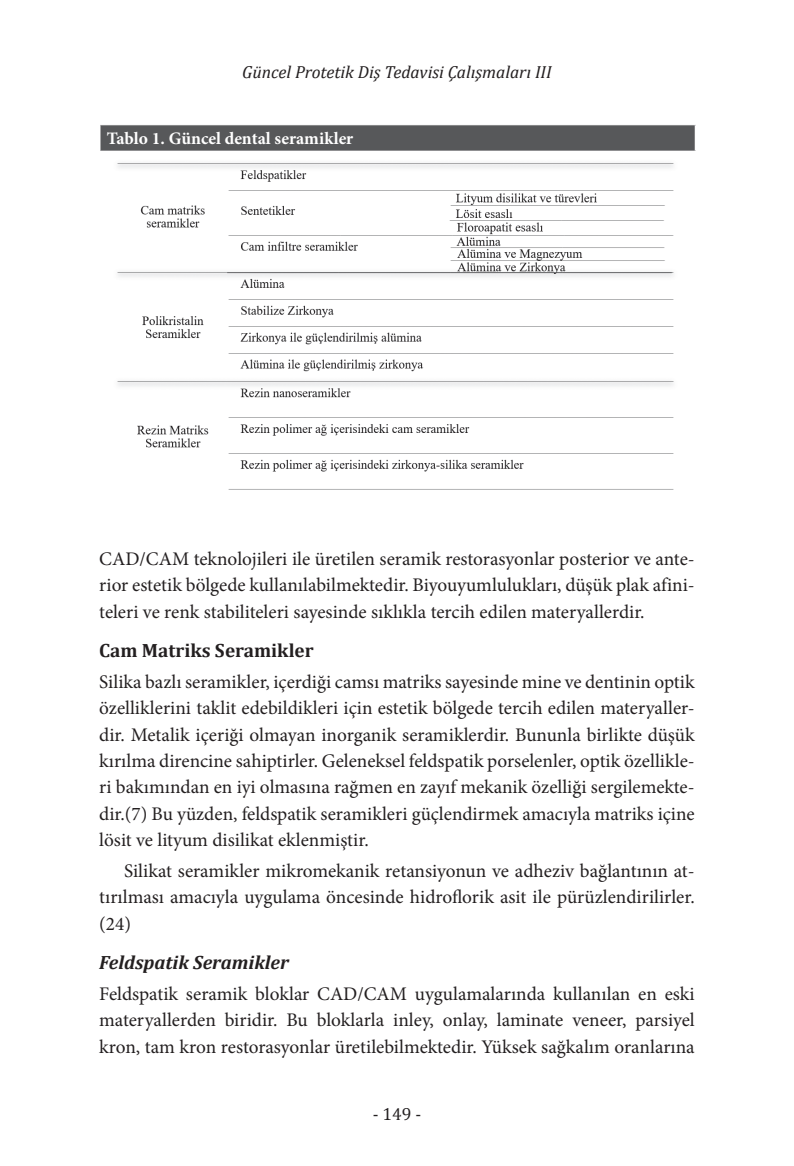
<style>
.page{position:relative;width:794px;height:1166px;background:#fff}
.page>*{position:absolute;margin:0;border:0;box-sizing:border-box;transform-origin:0 0}
.t1{font:19.25px/26.2px "Minion Pro";color:#231f20;text-align:justify}
.t2{font:700 19.25px "Cambria";color:#231f20}
.t3{font:italic 700 19.25px "Cambria";color:#231f20}
.t4{font:italic 17.5px "Cambria";color:#231f20}
.t5{font:700 17.5px "Minion Pro";color:#fff}
.t6{font:17.5px "Cambria";color:#231f20}
</style>
<div class="page">
<div style="left:100px;top:125px;width:595px;height:26px;background:#57585a"></div>
<hr style="left:694px;top:125px;width:2px;height:26px;background:#fff">
<img style="left:117px;top:163px;width:557px;height:327px">
<p class="t4" style="left:242px;top:59px;width:311px">Güncel Protetik Diş Tedavisi Çalışmaları III</p>
<p class="t5" style="left:107px;top:126px;width:248px">Tablo 1. Güncel dental seramikler</p>
<p class="t1" style="left:99px;top:546px;width:597px">CAD/CAM teknolojileri ile üretilen seramik restorasyonlar posterior ve ante&shy;rior estetik bölgede kullanılabilmektedir. Biyouyumlulukları, düşük plak afini&shy;teleri ve renk stabiliteleri sayesinde sıklıkla tercih edilen materyallerdir.</p>
<p class="t2" style="left:99px;top:637px;width:216px">Cam Matriks Seramikler</p>
<p class="t1" style="left:99px;top:669px;width:597px">Silika bazlı seramikler, içerdiği camsı matriks sayesinde mine ve dentinin optik özelliklerini taklit edebildikleri için estetik bölgede tercih edilen materyaller&shy;dir. Metalik içeriği olmayan inorganik seramiklerdir. Bununla birlikte düşük kırılma direncine sahiptirler. Geleneksel feldspatik porselenler, optik özellikle&shy;ri bakımından en iyi olmasına rağmen en zayıf mekanik özelliği sergilemekte&shy;dir.(7) Bu yüzden, feldspatik seramikleri güçlendirmek amacıyla matriks içine lösit ve lityum disilikat eklenmiştir.</p>
<p class="t1" style="left:99px;top:858px;width:597px;text-indent:25px">Silikat seramikler mikromekanik retansiyonun ve adheziv bağlantının at&shy;tırılması amacıyla uygulama öncesinde hidroflorik asit ile pürüzlendirilirler. (24)</p>
<p class="t3" style="left:99px;top:949px;width:191px">Feldspatik Seramikler</p>
<p class="t1" style="left:99px;top:981px;width:597px">Feldspatik seramik bloklar CAD/CAM uygulamalarında kullanılan en eski materyallerden biridir. Bu bloklarla inley, onlay, laminate veneer, parsiyel kron, tam kron restorasyonlar üretilebilmektedir. Yüksek sağkalım oranlarına</p>
<p class="t6" style="left:373px;top:1104px;width:50px">- 149 -</p>
</div>
